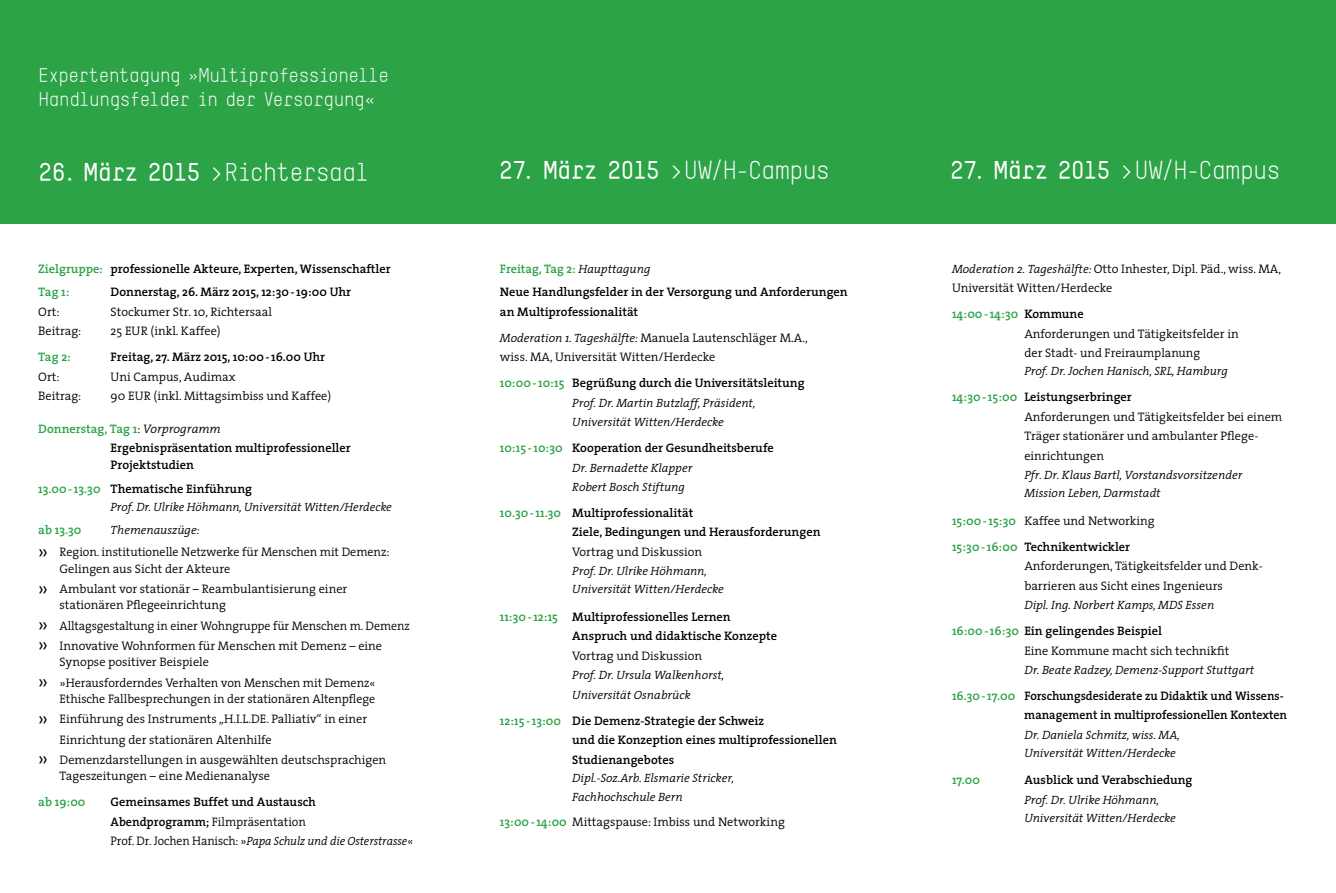
<style>
.page{position:relative;width:1336px;height:893px;background:#fff}
.page>*{position:absolute;margin:0;border:0;box-sizing:border-box;transform-origin:0 0}
.t1{font:25.5px "TSTAR Mono Round";letter-spacing:-.065em;color:#fff}
.t2{font:19.5px/24px "TSTAR Mono Round";letter-spacing:-.065em;color:#fff}
.t3{font:300 12.3px/19.5px "The Serif";color:#000}
.t4{font:600 12.3px/19.5px "The Serif";color:#000}
.t5{font:600 12.3px/19.5px "The Serif";color:#000;text-align:right;scale:.96 1}
.t6{font:600 12.3px/26px "The Serif";color:#2ba346}
.t7{font:italic 300 12px/18px "The Serif";color:#000}
.t8{font:italic 300 12px "The Serif";color:#000;scale:.96 1}
.s1{font-weight:700}
.s2{color:#2ba346}
.s3{font-weight:300}
.s4{font-weight:300;font-style:italic}
.s5{font-style:normal;font-size:12.3px}
.s6{font-weight:300;font-style:italic;font-size:12px}
.s7{font-weight:600}
.s8{font-style:italic;font-size:12px}
.s9{font-weight:600;color:#2ba346}
.s10{font-weight:300;color:#000}
.s11{color:#000}
</style>
<div class="page">
<div style="left:0;top:0;width:1335px;height:224px;background:#2ba346"></div>
<h2 class="t2" style="left:38px;top:63px;width:352px">Expertentagung »Multiprofessionelle<br>Handlungsfelder in der Versorgung«</h2>
<h1 class="t1" style="left:38px;top:156px;width:334px"><span class="s1">26. März 2015</span> &gt;Richtersaal</h1>
<h1 class="t1" style="left:499px;top:155px;width:333px"><span class="s1">27. März 2015</span> &gt;UW/H-Campus</h1>
<h1 class="t1" style="left:949px;top:155px;width:332px"><span class="s1">27. März 2015</span> &gt;UW/H-Campus</h1>
<p class="t4" style="left:38px;top:256px;width:354px;line-height:23.7px"><span class="s2">Zielgruppe:</span> professionelle Akteure, Experten, Wissenschaftler<br><span class="s2">Tag 1:</span></p>
<p class="t4" style="left:111px;top:282px;width:242px">Donnerstag, 26. März 2015, 12:30-19:00 Uhr</p>
<p class="t3" style="left:38px;top:302px;width:23px">Ort:</p>
<p class="t3" style="left:111px;top:302px;width:163px">Stockumer Str. 10, Richtersaal</p>
<p class="t3" style="left:38px;top:321px;width:44px">Beitrag:</p>
<p class="t3" style="left:111px;top:321px;width:112px">25 EUR (inkl. Kaffee)</p>
<p class="t6" style="left:38px;top:344px;width:34px">Tag 2:</p>
<p class="t4" style="left:111px;top:347px;width:216px">Freitag, 27. März 2015, 10:00-16.00 Uhr</p>
<p class="t3" style="left:38px;top:366px;width:23px">Ort:</p>
<p class="t3" style="left:111px;top:366px;width:126px">Uni Campus, Audimax</p>
<p class="t3" style="left:38px;top:386px;width:44px">Beitrag:</p>
<p class="t3" style="left:111px;top:386px;width:222px">90 EUR (inkl. Mittagsimbiss und Kaffee)</p>
<p class="t4" style="left:111px;top:418px;width:241px;text-indent:-72px"><span class="s2">Donnerstag, Tag 1</span><span class="s3">:</span> <span class="s4">Vorprogramm<br></span>Ergebnispräsentation multiprofessioneller</p>
<p class="t4" style="left:38px;top:452px;width:215px;line-height:23.7px;text-indent:72px">Projektstudien<br><span class="s2">13.00-13.30</span> Thematische Einführung</p>
<p class="t7" style="left:111px;top:497px;width:282px">Prof. Dr. Ulrike Höhmann, Universität Witten/Herdecke</p>
<p class="t6" style="left:38px;top:516px;width:45px">ab 13.30</p>
<p class="t7" style="left:111px;top:520px;width:91px">Themenauszüge:</p>
<p class="t3" style="left:60px;top:543px;width:331px;line-height:16.6px">Region. institutionelle Netzwerke für Menschen mit Demenz:<br>Gelingen aus Sicht der Akteure</p>
<p class="t3" style="left:60px;top:580px;width:289px;line-height:16.8px">Ambulant vor stationär – Reambulantisierung einer stationären Pflegeeinrichtung</p>
<p class="t3" style="left:60px;top:615px;width:352px;line-height:20.1px">Alltagsgestaltung in einer Wohngruppe für Menschen m. Demenz<br>Innovative Wohnformen für Menschen mit Demenz – eine</p>
<p class="t3" style="left:60px;top:652px;width:317px;line-height:20.1px">Synopse positiver Beispiele<br>»Herausforderndes Verhalten von Menschen mit Demenz«</p>
<p class="t3" style="left:60px;top:689px;width:328px;line-height:20.1px">Ethische Fallbesprechungen in der stationären Altenpflege Einführung des Instruments „H.I.L.DE. Palliativ“ in einer Einrichtung der stationären Altenhilfe Demenzdarstellungen in ausgewählten deutschsprachigen</p>
<p class="t3" style="left:60px;top:766px;width:212px">Tageszeitungen – eine Medienanalyse</p>
<p class="t6" style="left:38px;top:789px;width:49px">ab 19:00</p>
<p class="t4" style="left:111px;top:792px;width:207px">Gemeinsames Buffet und Austausch<br>Abendprogramm; <span class="s3">Filmpräsentation</span></p>
<p class="t8" style="left:111px;top:831px;width:317px"><span class="s5">Prof. Dr. Jochen Hanisch: »</span>Papa Schulz und die Osterstrasse<span class="s5">«</span></p>
<p class="t4" style="left:500px;top:256px;width:349px;line-height:23.7px"><span class="s2">Freitag, Tag 2:</span> <span class="s6">Haupttagung<br></span>Neue Handlungsfelder in der Versorgung und Anforderungen</p>
<p class="t3" style="left:500px;top:298px;width:309px;line-height:25.8px"><span class="s7">an Multiprofessionalität<br></span><span class="s8">Moderation 1. Tageshälfte:</span> Manuela Lautenschläger M.A.,</p>
<p class="t4" style="left:500px;top:344px;width:306px;line-height:26px"><span class="s3">wiss. MA, Universität Witten/Herdecke<br></span><span class="s2">10:00-10:15</span> Begrüßung durch die Universitätsleitung</p>
<p class="t7" style="left:572px;top:393px;width:185px;line-height:19.5px">Prof. Dr. Martin Butzlaff, Präsident,<br>Universität Witten/Herdecke</p>
<p class="t4" style="left:500px;top:438px;width:275px"><span class="s2">10:15 -10:30</span> Kooperation der Gesundheitsberufe</p>
<p class="t7" style="left:572px;top:457px;width:122px;line-height:19.5px">Dr. Bernadette Klapper<br>Robert Bosch Stiftung</p>
<p class="t4" style="left:572px;top:503px;width:250px;text-indent:-72px"><span class="s2">10.30-11.30</span> Multiprofessionalität<br>Ziele, Bedingungen und Herausforderungen</p>
<p class="t3" style="left:572px;top:542px;width:131px">Vortrag und Diskussion</p>
<p class="t7" style="left:572px;top:562px;width:153px">Prof. Dr. Ulrike Höhmann,<br>Universität Witten/Herdecke</p>
<p class="t4" style="left:572px;top:607px;width:206px;text-indent:-72px"><span class="s2">11:30-12:15</span> Multiprofessionelles Lernen<br>Anspruch und didaktische Konzepte</p>
<p class="t3" style="left:572px;top:646px;width:131px">Vortrag und Diskussion</p>
<p class="t7" style="left:572px;top:665px;width:154px;line-height:19.5px">Prof. Dr. Ursula Walkenhorst,<br>Universität Osnabrück</p>
<p class="t4" style="left:572px;top:710px;width:266px;text-indent:-72px"><span class="s2">12:15 -13:00</span> Die Demenz-Strategie der Schweiz<br>und die Konzeption eines multiprofessionellen<br>Studienangebotes</p>
<p class="t7" style="left:572px;top:768px;width:163px">Dipl.-Soz.Arb. Elsmarie Stricker,<br>Fachhochschule Bern</p>
<p class="t3" style="left:500px;top:812px;width:286px"><span class="s9">13:00-14:00</span> Mittagspause: Imbiss und Networking</p>
<p class="t3" style="left:951px;top:258px;width:330px"><span class="s8">Moderation 2. Tageshälfte:</span> Otto Inhester, Dipl. Päd., wiss. MA,<br>Universität Witten/Herdecke</p>
<p class="t3" style="left:1024px;top:304px;width:216px;text-indent:-72px"><span class="s9">14:00-14:30</span> <span class="s7">Kommune<br></span>Anforderungen und Tätigkeitsfelder in der Stadt- und Freiraumplanung</p>
<p class="t7" style="left:1024px;top:362px;width:205px">Prof. Dr. Jochen Hanisch, SRL, Hamburg</p>
<p class="t3" style="left:1024px;top:387px;width:259px;text-indent:-72px"><span class="s9">14:30-15:00</span> <span class="s7">Leistungserbringer<br></span>Anforderungen und Tätigkeitsfelder bei einem Träger stationärer und ambulanter Pflege&shy;einrichtungen</p>
<p class="t7" style="left:1024px;top:466px;width:219px">Pfr. Dr. Klaus Bartl, Vorstandsvorsitzender<br>Mission Leben, Darmstadt</p>
<p class="t6" style="left:951px;top:507px;width:204px">15:00-15:30 <span class="s10">Kaffee und Networking<br></span>15:30-16:00 <span class="s11">Technikentwickler</span></p>
<p class="t3" style="left:1024px;top:556px;width:240px">Anforderungen, Tätigkeitsfelder und Denk&shy;barrieren aus Sicht eines Ingenieurs</p>
<p class="t7" style="left:1024px;top:596px;width:191px">Dipl. Ing. Norbert Kamps, MDS Essen</p>
<p class="t3" style="left:1024px;top:621px;width:207px;text-indent:-72px"><span class="s9">16:00-16:30</span> <span class="s7">Ein gelingendes Beispiel<br></span>Eine Kommune macht sich technikfit</p>
<p class="t7" style="left:1024px;top:661px;width:231px">Dr. Beate Radzey, Demenz-Support Stuttgart</p>
<p class="t5" style="left:951px;top:686px;width:350px"><span class="s2">16.30-17.00</span> Forschungsdesiderate zu Didaktik und Wissens&shy;management in multiprofessionellen Kontexten</p>
<p class="t7" style="left:1024px;top:725px;width:157px">Dr. Daniela Schmitz, wiss. MA,<br>Universität Witten/Herdecke</p>
<p class="t6" style="left:951px;top:767px;width:29px">17.00</p>
<p class="t4" style="left:1024px;top:770px;width:170px">Ausblick und Verabschiedung</p>
<p class="t7" style="left:1024px;top:790px;width:153px">Prof. Dr. Ulrike Höhmann,<br>Universität Witten/Herdecke</p>
</div>
